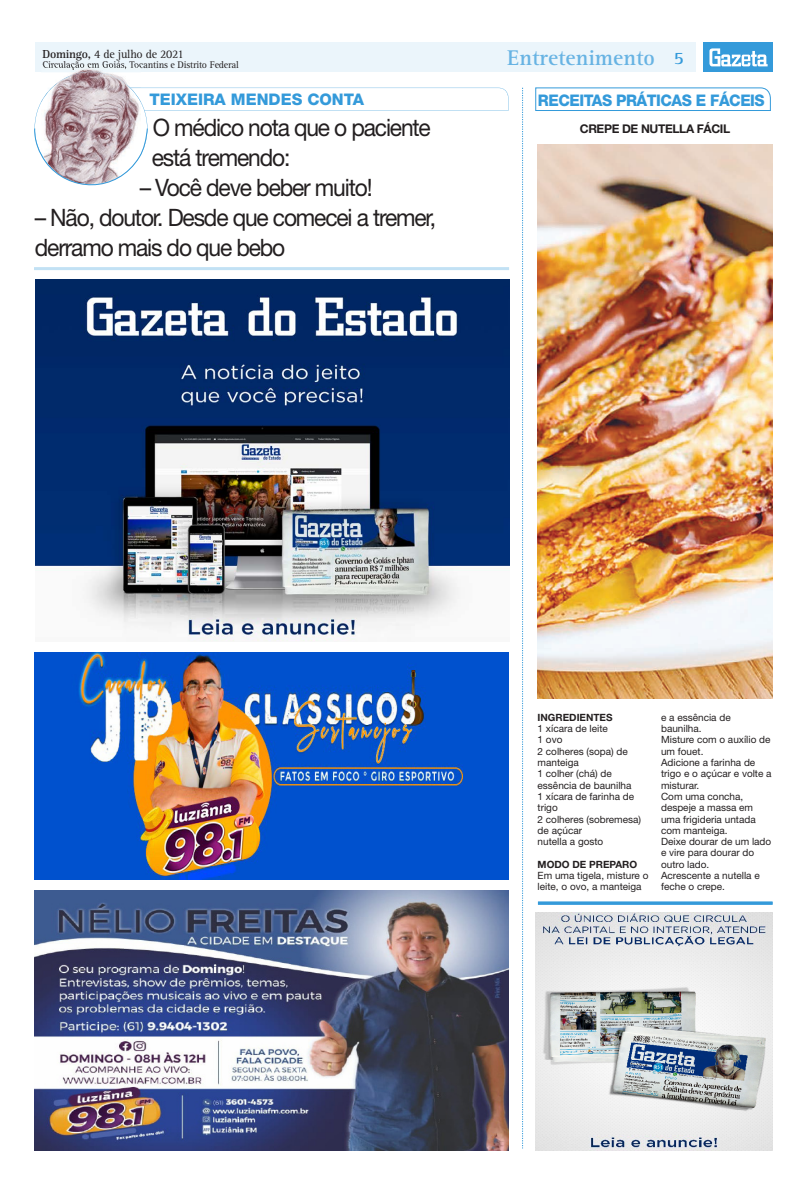
<style>
.page{position:relative;width:808px;height:1191px;background:#fff}
.page>*{position:absolute;margin:0;border:0;box-sizing:border-box;transform-origin:0 0}
.t1{font:24px/30px "Helvetica Neue";letter-spacing:-.05em;color:#231f20;scale:.95 1}
.t2{font:700 22px "Rotis Serif";color:#67b3e3}
.t3{font:800 16px "Helvetica Neue";letter-spacing:-.03em;color:#349ada;scale:.95 1}
.t4{font:800 16px "Helvetica Neue";color:#349ada}
.t5{font:12px "Rotis Serif";letter-spacing:-.02em;color:#231f20}
.t6{font:700 12px "Helvetica Neue";letter-spacing:-.03em;color:#231f20}
.t7{font:10px/11.3px "Helvetica Neue";color:#231f20}
.t8{font:10px "Rotis Serif";letter-spacing:-.02em;color:#231f20}
.t9{font:700 10px "Helvetica Neue";color:#231f20}
.s1{font-weight:700}
.s2{font-size:18px;color:#349ada}
</style>
<div class="page">
<div style="left:35px;top:43px;width:661px;height:29px;background:#ebf5fb"></div>
<div style="left:703px;top:43px;width:69px;height:29px;background:#349ada"></div>
<svg style="left:709px;top:48px;width:59px;height:18px"></svg>
<img style="left:536px;top:913px;width:236px;height:237px">
<svg style="left:522px;top:88px;width:1px;height:1060px"></svg>
<hr style="left:34px;top:267px;width:475px;height:3px;background:#c2e1f4">
<img style="left:78px;top:70px;width:23px;height:2px">
<img style="left:43px;top:65px;width:98px;height:5px">
<svg style="left:34px;top:72px;width:474px;height:114px"></svg>
<img style="left:35px;top:890px;width:473px;height:260px">
<img style="left:35px;top:653px;width:473px;height:226px">
<img style="left:35px;top:280px;width:474px;height:361px">
<hr style="left:538px;top:901px;width:234px;height:3px;background:#349ada">
<svg style="left:535px;top:88px;width:236px;height:23px"></svg>
<img style="left:538px;top:144px;width:234px;height:554px">
<p class="t5" style="left:43px;top:47px;width:143px"><span class="s1">Domingo,</span> 4 de julho de 2021</p>
<p class="t8" style="left:43px;top:59px;width:198px">Circulação em Goiás, Tocantins e Distrito Federal</p>
<h2 class="t2" style="left:507px;top:45px;width:178px">Entretenimento <span class="s2">5</span></h2>
<h3 class="t4" style="left:149px;top:90px;width:216px">TEIXEIRA MENDES CONTA</h3>
<h3 class="t3" style="left:538px;top:90px;width:240px">RECEITAS PRÁTICAS E FÁCEIS</h3>
<h1 class="t1" style="left:152px;top:112px;width:295px">O médico nota que o paciente está tremendo:</h1>
<h1 class="t1" style="left:140px;top:172px;width:246px">– Você deve beber muito!</h1>
<h1 class="t1" style="left:35px;top:202px;width:424px">– Não, doutor. Desde que comecei a tremer, derramo mais do que bebo</h1>
<p class="t6" style="left:580px;top:121px;width:152px">CREPE DE NUTELLA FÁCIL</p>
<p class="t9" style="left:538px;top:711px;width:76px">INGREDIENTES</p>
<p class="t7" style="left:538px;top:722px;width:105px">1 xícara de leite<br>1 ovo<br>2 colheres (sopa) de manteiga<br>1 colher (chá) de essência de baunilha<br>1 xícara de farinha de trigo<br>2 colheres (sobremesa) de açúcar<br>nutella a gosto</p>
<p class="t9" style="left:538px;top:858px;width:101px">MODO DE PREPARO</p>
<p class="t7" style="left:538px;top:869px;width:112px">Em uma tigela, misture o leite, o ovo, a manteiga</p>
<p class="t7" style="left:661px;top:711px;width:112px">e a essência de baunilha.<br>Misture com o auxílio de um fouet.<br>Adicione a farinha de trigo e o açúcar e volte a misturar.<br>Com uma concha, despeje a massa em uma frigideria untada com manteiga.<br>Deixe dourar de um lado e vire para dourar do outro lado.<br>Acrescente a nutella e feche o crepe.</p>
</div>
